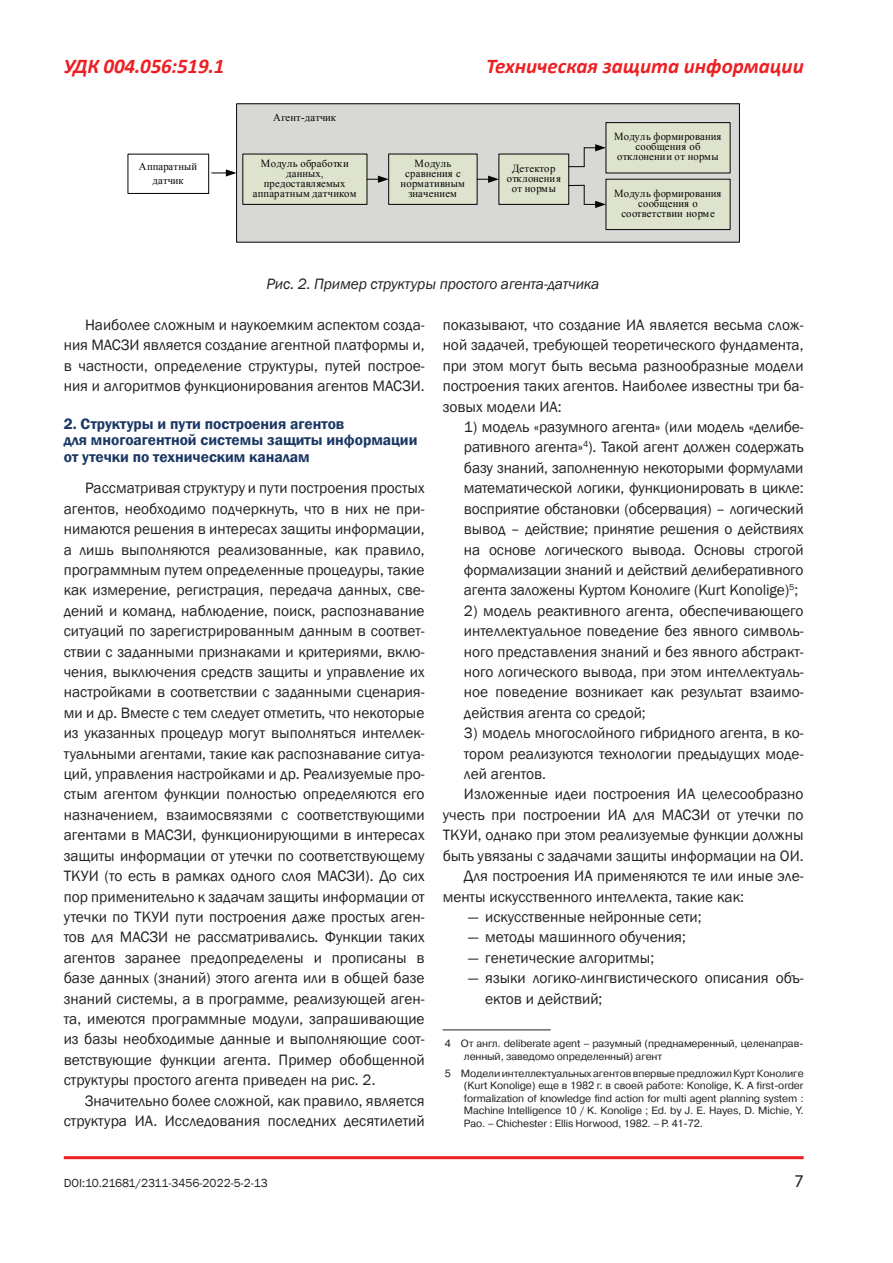
<style>
.page{position:relative;width:893px;height:1263px;background:#fff}
.page>*{position:absolute;margin:0;border:0;box-sizing:border-box;transform-origin:0 0}
.t1{font:italic 700 21px "Calibri";color:#ee1f23}
.t2{font:18px "Myriad Pro";color:#231f20}
.t3{font:15.45px/20.4px "Franklin Gothic";color:#231f20;text-align:justify}
.t4{font:600 15.45px/16.5px "Franklin Gothic";color:#1a3763}
.t5{font:italic 15.45px "Franklin Gothic";letter-spacing:-.01em;color:#231f20}
.t6{font:12px "Franklin Gothic";color:#231f20}
.t7{font:10.8px/10.1px "Times New Roman";letter-spacing:.015em;color:#040503;text-align:center}
.t8{font:10.5px/12.6px "Pragmatica C";letter-spacing:-.01em;color:#231f20}
</style>
<div class="page">
<hr style="left:64px;top:1156px;width:740px;height:3px;background:#ee1f23">
<hr style="left:443px;top:1029px;width:108px;height:1px;background:#231f20">
<div style="left:237px;top:104px;width:502px;height:138px;background:#d8d8d7"></div>
<div style="left:236px;top:103px;width:504px;height:140px;border:1px solid #040503"></div>
<div style="left:243px;top:154px;width:124px;height:50px;background:#dde3cd"></div>
<div style="left:389px;top:154px;width:88px;height:50px;background:#dde3cd"></div>
<div style="left:606px;top:123px;width:124px;height:50px;background:#dde3cd"></div>
<div style="left:606px;top:122px;width:124px;height:51px;border:1px solid #040503"></div>
<div style="left:606px;top:179px;width:124px;height:51px;background:#dde3cd"></div>
<div style="left:606px;top:179px;width:124px;height:51px;border:1px solid #040503"></div>
<div style="left:499px;top:154px;width:70px;height:50px;background:#dde3cd"></div>
<svg style="left:367px;top:176px;width:22px;height:7px"></svg>
<svg style="left:477px;top:176px;width:22px;height:7px"></svg>
<svg style="left:569px;top:144px;width:37px;height:23px"></svg>
<svg style="left:569px;top:185px;width:37px;height:23px"></svg>
<div style="left:128px;top:154px;width:81px;height:40px;border:1px solid #040503"></div>
<svg style="left:212px;top:169px;width:25px;height:8px"></svg>
<h1 class="t1" style="left:64px;top:52px;width:101px">УДК 004.94</h1>
<h1 class="t1" style="left:486px;top:53px;width:319px">Техническая защита информации</h1>
<h1 class="t1" style="left:140px;top:53px;width:86px">056:519.1</h1>
<p class="t7" style="left:139px;top:160px;width:60px;line-height:13.4px">Аппаратный датчик</p>
<p class="t7" style="left:273px;top:112px;width:64px">Агент-датчик</p>
<p class="t7" style="left:253px;top:158px;width:105px">Модуль обработки данных, предоставляемых аппаратным датчиком</p>
<p class="t7" style="left:401px;top:158px;width:66px">Модуль сравнения с нормативным значением</p>
<p class="t7" style="left:507px;top:163px;width:56px">Детектор отклонения от нормы</p>
<p class="t7" style="left:614px;top:131px;width:109px">Модуль формирования сообщения об отклонении от нормы</p>
<p class="t7" style="left:614px;top:188px;width:109px">Модуль формирования сообщения о соответствии норме</p>
<p class="t5" style="left:266px;top:274px;width:334px">Рис. 2. Пример структуры простого агента-датчика</p>
<p class="t3" style="left:64px;top:315px;width:362px;text-indent:21px">Наиболее сложным и наукоемким аспектом созда&shy;ния МАСЗИ является создание агентной платформы и, в частности, определение структуры, путей построе&shy;ния и алгоритмов функционирования агентов МАСЗИ.</p>
<p class="t4" style="left:64px;top:416px;width:355px">2. Структуры и пути построения агентов<br>для многоагентной системы защиты информации от утечки по техническим каналам</p>
<p class="t3" style="left:64px;top:478px;width:362px;text-indent:21px">Рассматривая структуру и пути построения простых агентов, необходимо подчеркнуть, что в них не при&shy;нимаются решения в интересах защиты информации, а лишь выполняются реализованные, как правило, программным путем определенные процедуры, такие как измерение, регистрация, передача данных, све&shy;дений и команд, наблюдение, поиск, распознавание ситуаций по зарегистрированным данным в соответ&shy;ствии с заданными признаками и критериями, вклю&shy;чения, выключения средств защиты и управление их настройками в соответствии с заданными сценария&shy;ми и др. Вместе с тем следует отметить, что некоторые из указанных процедур могут выполняться интеллек&shy;туальными агентами, такие как распознавание ситуа&shy;ций, управления настройками и др. Реализуемые про&shy;стым агентом функции полностью определяются его назначением, взаимосвязями с соответствующими агентами в МАСЗИ, функционирующими в интересах защиты информации от утечки по соответствующему ТКУИ (то есть в рамках одного слоя МАСЗИ). До сих пор применительно к задачам защиты информации от утечки по ТКУИ пути построения даже простых аген&shy;тов для МАСЗИ не рассматривались. Функции таких агентов заранее предопределены и прописаны в базе данных (знаний) этого агента или в общей базе знаний системы, а в программе, реализующей аген&shy;та, имеются программные модули, запрашивающие из базы необходимые данные и выполняющие соот&shy;ветствующие функции агента. Пример обобщенной структуры простого агента приведен на рис. 2.</p>
<p class="t3" style="left:64px;top:1090px;width:362px;text-align:right">Значительно более сложной, как правило, является структура ИА. Исследования последних десятилетий</p>
<p class="t3" style="left:443px;top:315px;width:362px">показывают, что создание ИА является весьма слож&shy;ной задачей, требующей теоретического фундамента, при этом могут быть весьма разнообразные модели построения таких агентов. Наиболее известны три ба&shy;зовых модели ИА:</p>
<p class="t3" style="left:464px;top:417px;width:341px">1) модель «разумного агента» (или модель «делибе&shy;ративного агента»<sup>4</sup>). Такой агент должен содержать базу знаний, заполненную некоторыми формулами математической логики, функционировать в цикле: восприятие обстановки (обсервация) – логический вывод – действие; принятие решения о действиях на основе логического вывода. Основы строгой формализации знаний и действий делиберативного агента заложены Куртом Конолиге (Kurt Konolige)<sup>5</sup>;</p>
<p class="t3" style="left:464px;top:601px;width:341px">2) модель реактивного агента, обеспечивающего интеллектуальное поведение без явного символь&shy;ного представления знаний и без явного абстракт&shy;ного логического вывода, при этом интеллектуаль&shy;ное поведение возникает как результат взаимо&shy;действия агента со средой;</p>
<p class="t3" style="left:464px;top:723px;width:341px">3) модель многослойного гибридного агента, в ко-</p>
<p class="t3" style="left:464px;top:744px;width:341px">тором реализуются технологии предыдущих моде-</p>
<p class="t3" style="left:464px;top:764px;width:84px">лей агентов.</p>
<p class="t3" style="left:464px;top:784px;width:341px">Изложенные идеи построения ИА целесообразно</p>
<p class="t3" style="left:443px;top:805px;width:362px">учесть при построении ИА для МАСЗИ от утечки по</p>
<p class="t3" style="left:443px;top:825px;width:362px">ТКУИ, однако при этом реализуемые функции должны</p>
<p class="t3" style="left:443px;top:846px;width:362px">быть увязаны с задачами защиты информации на ОИ.</p>
<p class="t3" style="left:464px;top:866px;width:341px">Для построения ИА применяются те или иные эле-</p>
<p class="t3" style="left:443px;top:886px;width:303px">менты искусственного интеллекта, такие как:</p>
<p class="t3" style="left:468px;top:907px;width:235px">— искусственные нейронные сети;</p>
<p class="t3" style="left:468px;top:927px;width:219px">— методы машинного обучения;</p>
<p class="t3" style="left:468px;top:948px;width:188px">— генетические алгоритмы;</p>
<p class="t3" style="left:485px;top:968px;width:320px;text-indent:-17px">— языки логико-лингвистического описания объ&shy;ектов и действий;</p>
<p class="t8" style="left:464px;top:1037px;width:341px;text-indent:-19px">4 От англ. deliberate agent – разумный (преднамеренный, целенаправ‑ ленный, заведомо определенный) агент</p>
<p class="t8" style="left:464px;top:1067px;width:341px;text-align:justify;text-indent:-19px">5 Моделиинтеллектуальных агентов впервые предложилКурт Конолиге (Kurt Konolige) еще в 1982 г. в своей работе: Konolige, K. A first-order formalization of knowledge find action for multi agent planning system :<br>Machine Intelligence 10 / K. Konolige ; Ed. by J. E. Hayes, D. Michie, Y.<br>Pao. – Chichester : Ellis Horwood, 1982. – P. 41-72.</p>
<p class="t6" style="left:64px;top:1176px;width:206px">DOI:10.21681/2311-3456-2022-5-2-13</p>
<p class="t2" style="left:794px;top:1169px;width:11px">7</p>
</div>
